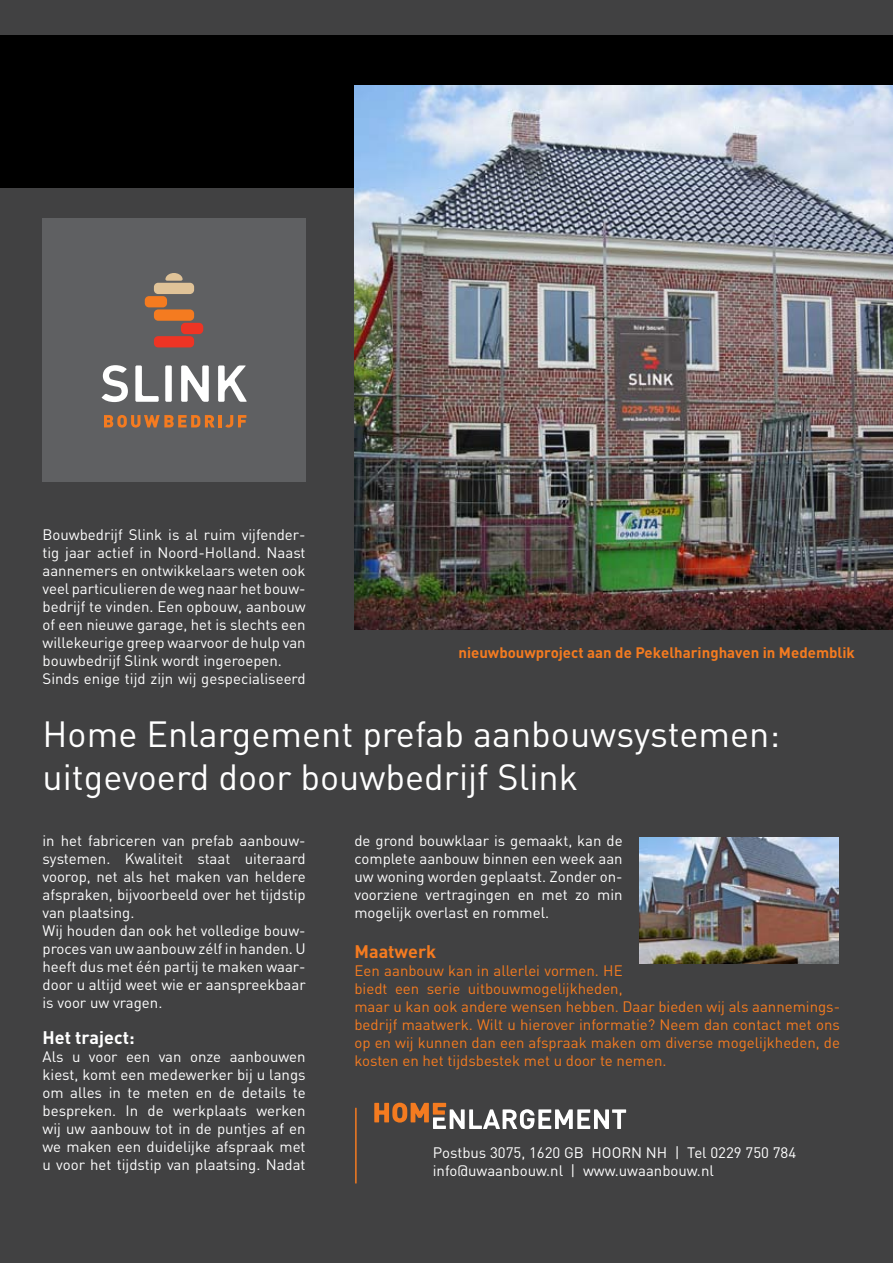
<style>
.page{position:relative;width:893px;height:1263px;background:#414142}
.page>*{position:absolute;margin:0;border:0;box-sizing:border-box;transform-origin:0 0}
.t1{font:36px/43.2px "DIN Pro";color:#fff}
.t2{font:700 18px "DIN Pro";color:#fff}
.t3{font:700 18px "DIN Pro";color:#f47b20}
.t4{font:15px/18px "DIN Pro";color:#fff}
.t5{font:15px/18px "DIN Pro";color:#f47b20}
.t6{font:700 15px "DIN Pro";color:#f47b20}
</style>
<div class="page">
<div style="left:43px;top:219px;width:263px;height:263px;background:#5f6062"></div>
<div style="left:0;top:35px;width:893px;height:153px;background:#000"></div>
<hr style="left:355px;top:1108px;width:1px;height:75px;background:#f47b20">
<svg style="left:374px;top:1103px;width:252px;height:26px"></svg>
<img style="left:639px;top:838px;width:199px;height:125px">
<img style="left:354px;top:85px;width:539px;height:545px">
<svg style="left:104px;top:415px;width:142px;height:13px"></svg>
<div style="left:181px;top:323px;width:22px;height:11px;background:#ee3424;border-radius:4px"></div>
<div style="left:145px;top:296px;width:22px;height:11px;background:#f47b20;border-radius:4px"></div>
<div style="left:154px;top:336px;width:40px;height:11px;background:#ee3424;border-radius:4px"></div>
<div style="left:154px;top:283px;width:40px;height:11px;background:#e0c398;border-radius:4px"></div>
<div style="left:154px;top:309px;width:40px;height:12px;background:#f47b20;border-radius:4px"></div>
<svg style="left:165px;top:273px;width:18px;height:8px"></svg>
<svg style="left:102px;top:365px;width:26px;height:37px"></svg>
<svg style="left:135px;top:365px;width:24px;height:37px"></svg>
<div style="left:165px;top:365px;width:7px;height:37px;background:#fff"></div>
<svg style="left:181px;top:365px;width:28px;height:37px"></svg>
<svg style="left:218px;top:365px;width:29px;height:37px"></svg>
<p class="t4" style="left:43px;top:525px;width:265px">Bouwbedrijf Slink is al ruim vijfender&shy;tig jaar actief in Noord-Holland. Naast aannemers en ontwikkelaars weten ook veel particulieren de weg naar het bouw&shy;bedrijf te vinden. Een opbouw, aanbouw of een nieuwe garage, het is slechts een willekeurige greep waarvoor de hulp van bouwbedrijf Slink wordt ingeroepen.<br>Sinds enige tijd zijn wij gespecialiseerd</p>
<p class="t6" style="left:458px;top:642px;width:398px">nieuwbouwproject aan de Pekelharinghaven in Medemblik</p>
<h1 class="t1" style="left:43px;top:710px;width:739px">Home Enlargement prefab aanbouwsystemen: uitgevoerd door bouwbedrijf Slink</h1>
<p class="t4" style="left:43px;top:831px;width:265px">in het fabriceren van prefab aanbouw&shy;systemen. Kwaliteit staat uiteraard voorop, net als het maken van heldere afspraken, bijvoorbeeld over het tijdstip van plaatsing.<br>Wij houden dan ook het volledige bouw&shy;proces van uw aanbouw zélf in handen. U heeft dus met één partij te maken waar&shy;door u altijd weet wie er aanspreekbaar is voor uw vragen.</p>
<p class="t2" style="left:43px;top:1025px;width:94px">Het traject:</p>
<p class="t4" style="left:43px;top:1047px;width:265px;text-align:justify">Als u voor een van onze aanbouwen kiest, komt een medewerker bij u langs om alles in te meten en de details te bespreken. In de werkplaats werken wij uw aanbouw tot in de puntjes af en we maken een duidelijke afspraak met u voor het tijdstip van plaatsing. Nadat</p>
<p class="t4" style="left:354px;top:831px;width:270px;text-align:justify">de grond bouwklaar is gemaakt, kan de complete aanbouw binnen een week aan uw woning worden geplaatst. Zonder on&shy;voorziene vertragingen en met zo min mogelijk overlast en rommel.</p>
<p class="t3" style="left:354px;top:939px;width:83px">Maatwerk</p>
<p class="t5" style="left:354px;top:961px;width:487px">Een aanbouw kan in allerlei vormen. HE<br>biedt een serie uitbouwmogelijkheden,<br>maar u kan ook andere wensen hebben. Daar bieden wij als aannemings&shy;bedrijf maatwerk. Wilt u hierover informatie? Neem dan contact met ons op en wij kunnen dan een afspraak maken om diverse mogelijkheden, de kosten en het tijdsbestek met u door te nemen.</p>
<p class="t4" style="left:433px;top:1142px;width:365px">Postbus 3075, 1620 GB HOORN NH | Tel 0229 750 784 info@uwaanbouw.nl | www.uwaanbouw.nl</p>
</div>
